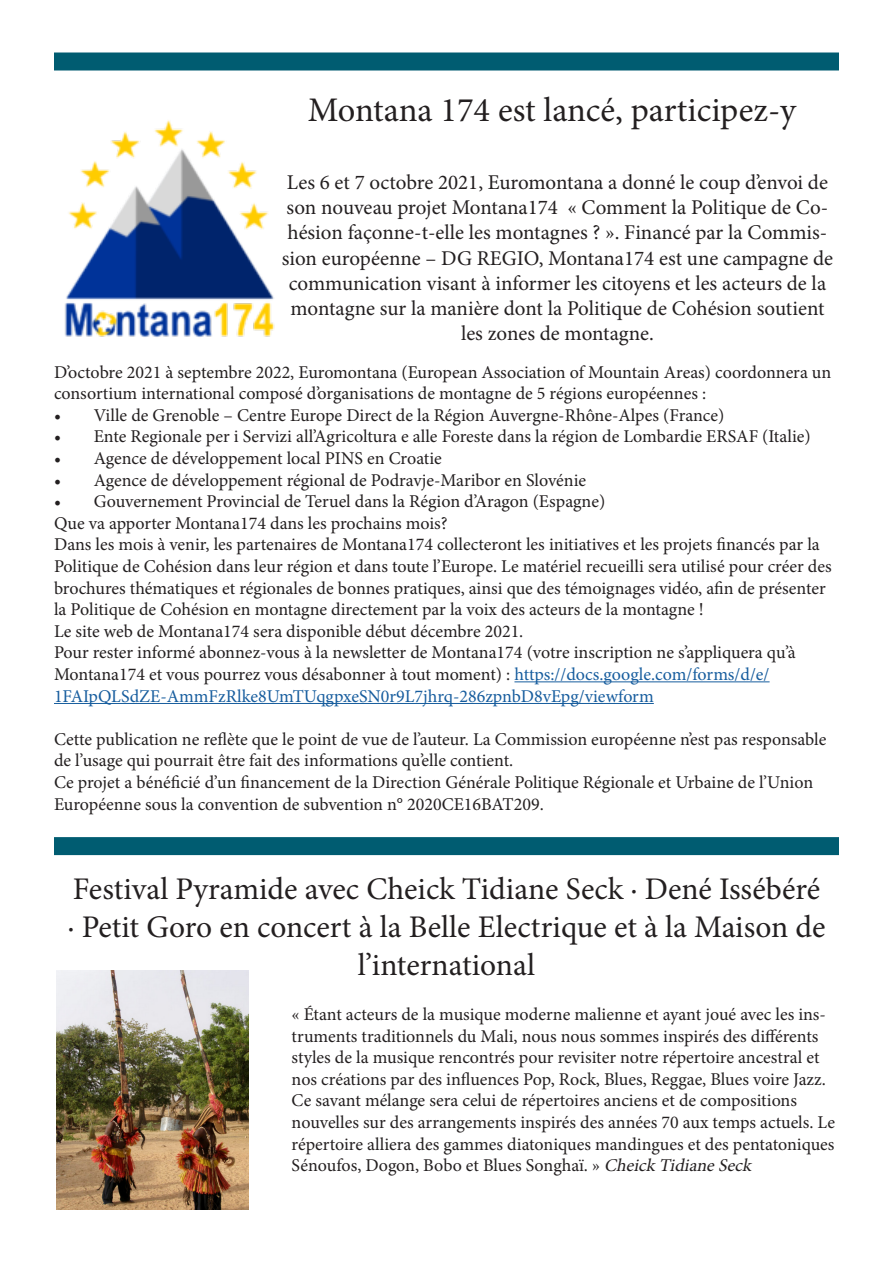
<style>
.page{position:relative;width:893px;height:1263px;background:#fff}
.page>*{position:absolute;margin:0;border:0;box-sizing:border-box;transform-origin:0 0}
.titre_article_1{font:34.5px "Minion Pro";color:#231f20}
.titre_article_1-2{font:31.5px/37.8px "Minion Pro";color:#231f20;text-align:center}
.t1{font:21px/25.2px "Minion Pro";color:#231f20;text-align:center}
.contenu_article{font:18px/21.6px "Minion Pro";color:#231f20}
.s1{color:#175d9e}
.s2{font-style:italic}
</style>
<div class="page">
<div style="left:54px;top:53px;width:785px;height:18px;background:#005c71"></div>
<hr style="left:514px;top:681px;width:256px;height:1px;background:#175d9e">
<hr style="left:54px;top:703px;width:600px;height:1px;background:#175d9e">
<img style="left:65px;top:120px;width:210px;height:217px">
<div style="left:54px;top:837px;width:785px;height:18px;background:#005c71"></div>
<img style="left:57px;top:970px;width:191px;height:240px">
<p class="titre_article_1" style="left:308px;top:87px;width:490px">Montana 174 est lancé, participez-y</p>
<p class="t1" style="left:282px;top:170px;width:553px">Les 6 et 7 octobre 2021, Euromontana a donné le coup d’envoi de son nouveau projet Montana174 « Comment la Politique de Co&shy;hésion façonne-t-elle les montagnes ? ». Financé par la Commis&shy;sion européenne – DG REGIO, Montana174 est une campagne de communication visant à informer les citoyens et les acteurs de la montagne sur la manière dont la Politique de Cohésion soutient les zones de montagne.</p>
<p class="contenu_article" style="left:54px;top:361px;width:779px">D’octobre 2021 à septembre 2022, Euromontana (European Association of Mountain Areas) coordonnera un consortium international composé d’organisations de montagne de 5 régions européennes :</p>
<p class="contenu_article" style="left:54px;top:404px;width:672px">• Ville de Grenoble – Centre Europe Direct de la Région Auvergne-Rhône-Alpes (France)</p>
<p class="contenu_article" style="left:54px;top:426px;width:758px">• Ente Regionale per i Servizi all’Agricoltura e alle Foreste dans la région de Lombardie ERSAF (Italie)</p>
<p class="contenu_article" style="left:54px;top:448px;width:389px">• Agence de développement local PINS en Croatie</p>
<p class="contenu_article" style="left:54px;top:469px;width:534px">• Agence de développement régional de Podravje-Maribor en Slovénie</p>
<p class="contenu_article" style="left:54px;top:491px;width:553px">• Gouvernement Provincial de Teruel dans la Région d’Aragon (Espagne)</p>
<p class="contenu_article" style="left:54px;top:512px;width:395px">Que va apporter Montana174 dans les prochains mois?</p>
<p class="contenu_article" style="left:54px;top:534px;width:779px">Dans les mois à venir, les partenaires de Montana174 collecteront les initiatives et les projets financés par la Politique de Cohésion dans leur région et dans toute l’Europe. Le matériel recueilli sera utilisé pour créer des brochures thématiques et régionales de bonnes pratiques, ainsi que des témoignages vidéo, afin de présenter la Politique de Cohésion en montagne directement par la voix des acteurs de la montagne !</p>
<p class="contenu_article" style="left:54px;top:620px;width:471px">Le site web de Montana174 sera disponible début décembre 2021.</p>
<p class="contenu_article" style="left:54px;top:642px;width:743px">Pour rester informé abonnez-vous à la newsletter de Montana174 (votre inscription ne s’appliquera qu’à<br>Montana174 et vous pourrez vous désabonner à tout moment) : <span class="s1">https://docs.google.com/forms/d/e/<br>1FAIpQLSdZE-AmmFzRlke8UmTUqgpxeSN0r9L7jhrq-286zpnbD8vEpg/viewform</span></p>
<p class="contenu_article" style="left:54px;top:728px;width:774px">Cette publication ne reflète que le point de vue de l’auteur. La Commission européenne n’est pas responsable de l’usage qui pourrait être fait des informations qu’elle contient.</p>
<p class="contenu_article" style="left:54px;top:772px;width:761px">Ce projet a bénéficié d’un financement de la Direction Générale Politique Régionale et Urbaine de l’Union<br>Européenne sous la convention de subvention n° 2020CE16BAT209.</p>
<p class="titre_article_1-2" style="left:67px;top:870px;width:760px">Festival Pyramide avec Cheick Tidiane Seck · Dené Issébéré · Petit Goro en concert à la Belle Electrique et à la Maison de l’international</p>
<p class="contenu_article" style="left:292px;top:1003px;width:545px">« Étant acteurs de la musique moderne malienne et ayant joué avec les ins&shy;truments traditionnels du Mali, nous nous sommes inspirés des différents styles de la musique rencontrés pour revisiter notre répertoire ancestral et nos créations par des influences Pop, Rock, Blues, Reggae, Blues voire Jazz.<br>Ce savant mélange sera celui de répertoires anciens et de compositions nouvelles sur des arrangements inspirés des années 70 aux temps actuels. Le répertoire alliera des gammes diatoniques mandingues et des pentatoniques Sénoufos, Dogon, Bobo et Blues Songhaï. » <span class="s2">Cheick TidianeSeck</span></p>
</div>
